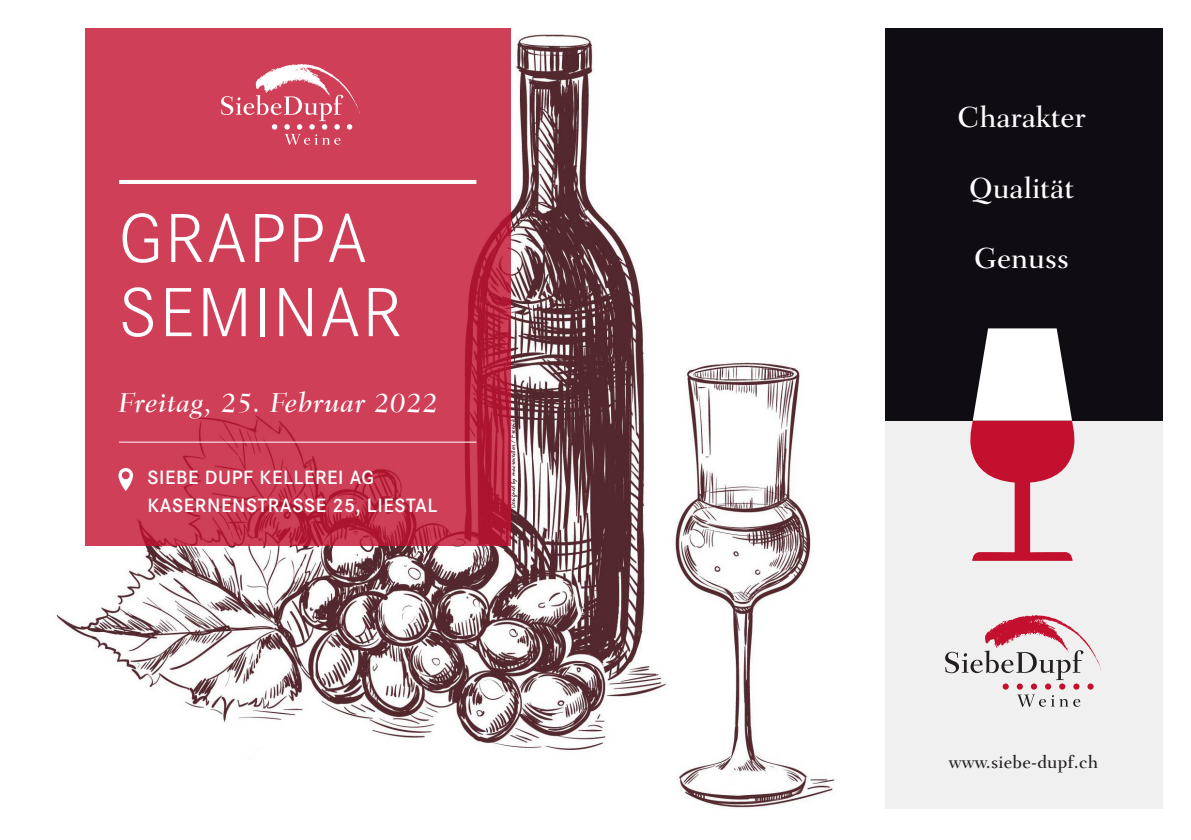
<style>
.page{position:relative;width:1191px;height:840px;background:#fff}
.page>*{position:absolute;margin:0;border:0;box-sizing:border-box;transform-origin:0 0}
.SD_Titel_Event{font:300 72px/74px "Corporate S";letter-spacing:.03em;color:#fff}
.t1{font:500 29.6px "Fairfield LT";color:#fff}
.SD_Datum{font:italic 500 28px "Fairfield LT";letter-spacing:.02em;color:#fff}
.SD_Ortsangabe{font:600 20px "Corporate S";letter-spacing:.03em;color:#fff}
.SD_Webadresse{font:500 18px "Fairfield LT";letter-spacing:.01em;color:#231f20}
.SD_Webadresse-2{font:8px "Mistral";color:#4b202b}
</style>
<div class="page">
<img style="left:56px;top:28px;width:779px;height:780px">
<div style="left:884px;top:420px;width:278px;height:388px;background:#f0f0f0"></div>
<svg style="left:85px;top:28px;width:425px;height:518px;background:#cc3b54"></svg>
<img style="left:255px;top:63px;width:105px;height:52px">
<svg style="left:221px;top:95px;width:131px;height:50px;background:#d5596e"></svg>
<hr style="left:119px;top:180px;width:357px;height:4px;background:#fff">
<hr style="left:119px;top:441px;width:357px;height:1px;background:#fff">
<svg style="left:118px;top:467px;width:15px;height:24px"></svg>
<img style="left:985px;top:615px;width:115px;height:52px">
<svg style="left:945px;top:650px;width:148px;height:56px"></svg>
<div style="left:884px;top:28px;width:278px;height:392px;background:#0f0c12"></div>
<svg style="left:961px;top:328px;width:122px;height:232px"></svg>
<p class="SD_Titel_Event" style="left:118px;top:198px;width:285px">GRAPPA<br>SEMINAR</p>
<p class="SD_Datum" style="left:118px;top:387px;width:321px">Freitag, 25. Februar 2022</p>
<p class="SD_Ortsangabe" style="left:147px;top:464px;width:228px">SIEBE DUPF KELLEREI AG</p>
<p class="SD_Ortsangabe" style="left:147px;top:492px;width:291px">KASERNENSTRASSE 25, LIESTAL</p>
<p class="SD_Webadresse-2" style="left:508px;top:508px;width:91px;rotate:-90deg">Designed by macrovector / Freepik</p>
<p class="t1" style="left:957px;top:100px;width:130px">Charakter</p>
<p class="t1" style="left:969px;top:171px;width:107px">Qualität</p>
<p class="t1" style="left:974px;top:241px;width:97px">Genuss</p>
<p class="SD_Webadresse" style="left:949px;top:751px;width:151px">www.siebe-dupf.ch</p>
</div>
